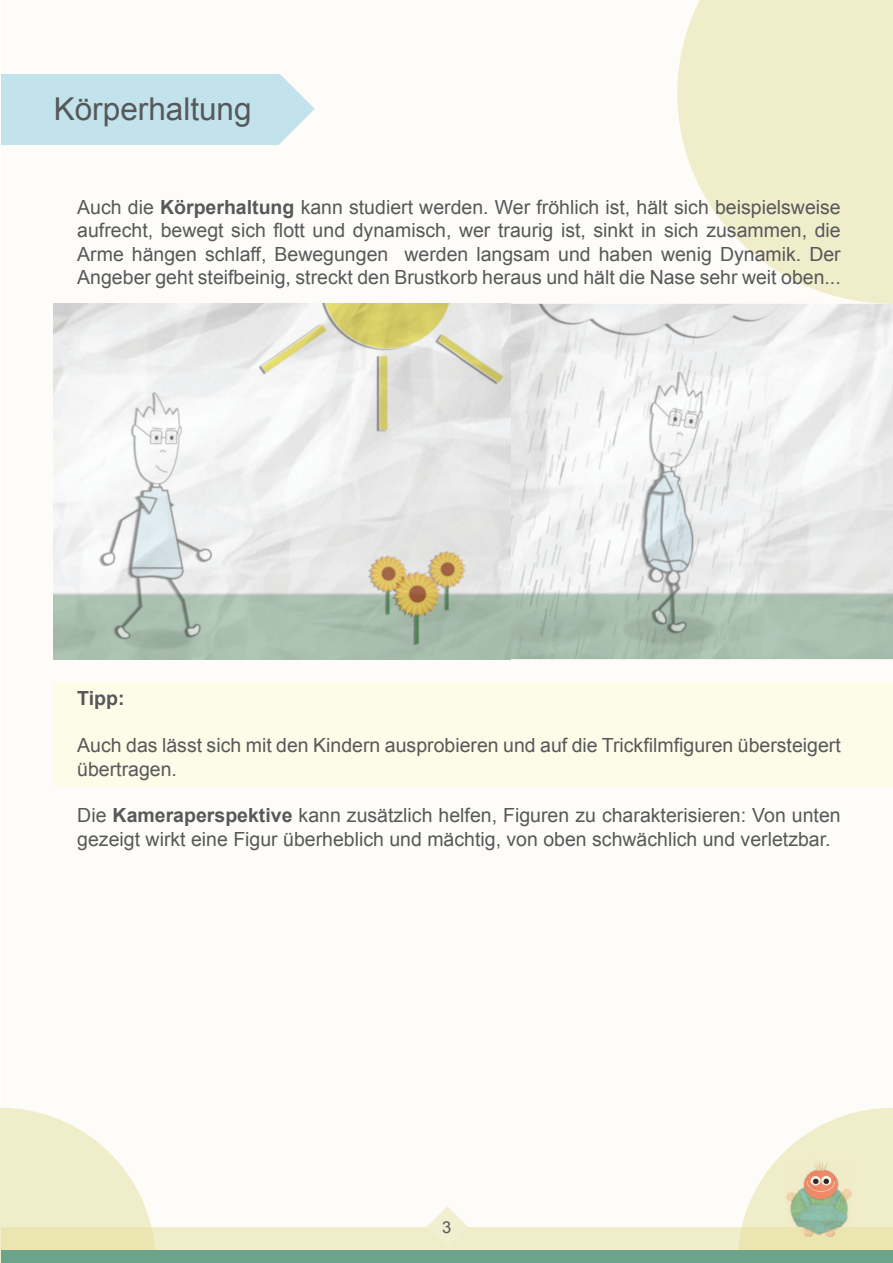
<style>
.page{position:relative;width:893px;height:1263px;background:#fff}
.page>*{position:absolute;margin:0;border:0;box-sizing:border-box;transform-origin:0 0}
.t1{font:31.5px "Arial";color:#57585a}
.t2{font:19.5px/23.4px "Arial";color:#57585a}
.t3{font:700 19.5px "Arial";color:#57585a}
.t4{font:16.5px "Arial";color:#57585a}
.s1{font-weight:700}
</style>
<div class="page">
<svg style="left:677px;top:0;width:216px;height:304px;fill:#f0edcb"></svg>
<svg style="left:0;top:1108px;width:893px;height:155px"></svg>
<div style="left:1px;top:1250px;width:892px;height:13px;background:#6ca38b"></div>
<img style="left:787px;top:1159px;width:64px;height:77px">
<img style="left:54px;top:304px;width:839px;height:355px">
<img style="left:459px;top:304px;width:51px;height:355px">
<div style="left:54px;top:682px;width:839px;height:105px;background:#fdfce8"></div>
<svg style="left:279px;top:73px;width:36px;height:72px"></svg>
<div style="left:1px;top:74px;width:278px;height:71px;background:#c2e3ec"></div>
<h1 class="t1" style="left:54px;top:89px;width:199px">Körperhaltung</h1>
<p class="t2" style="left:77px;top:196px;width:765px;text-align:justify">Auch die <span class="s1">Körperhaltung</span> kann studiert werden. Wer fröhlich ist, hält sich beispielsweise aufrecht, bewegt sich flott und dynamisch, wer traurig ist, sinkt in sich zusammen, die Arme hängen schlaff, Bewegungen werden langsam und haben wenig Dynamik. Der Angeber geht steifbeinig, streckt den Brustkorb heraus und hält die Nase sehr weit oben...</p>
<p class="t3" style="left:77px;top:686px;width:49px">Tipp:</p>
<p class="t2" style="left:77px;top:734px;width:765px">Auch das lässt sich mit den Kindern ausprobieren und auf die Trickfilmfiguren übersteigert übertragen.</p>
<p class="t2" style="left:77px;top:804px;width:765px">Die <span class="s1">Kameraperspektive</span> kann zusätzlich helfen, Figuren zu charakterisieren: Von unten gezeigt wirkt eine Figur überheblich und mächtig, von oben schwächlich und verletzbar.</p>
<p class="t4" style="left:442px;top:1216px;width:11px">3</p>
</div>
